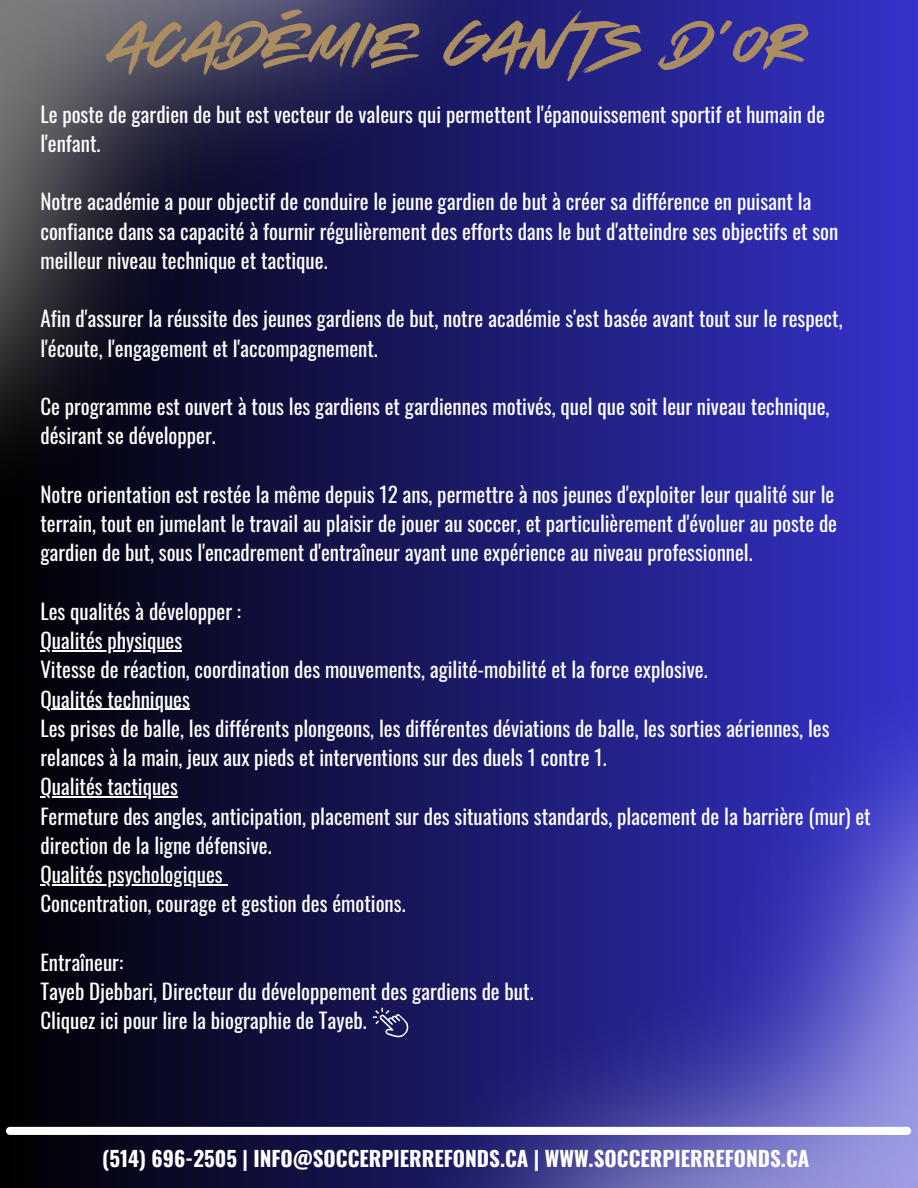
<style>
.page{position:relative;width:918px;height:1188px;background:#fff}
.page>*{position:absolute;margin:0;border:0;box-sizing:border-box;transform-origin:0 0}
.t1{font:106.95px "Hyperwave One";color:#aa8d61}
.t2{font:21px/29.2px "Oswald";color:#fff}
.t3{font:700 21px "Oswald";color:#fff}
</style>
<div class="page">
<div style="left:0;top:0;width:918px;height:1188px;background:linear-gradient(to right,#000,#3432cb)"></div>
<hr style="left:40px;top:650px;width:142px;height:1px;background:#fff">
<hr style="left:52px;top:709px;width:138px;height:1px;background:#fff">
<hr style="left:40px;top:796px;width:138px;height:2px;background:#fff">
<hr style="left:40px;top:884px;width:183px;height:1px;background:#fff">
<img style="left:382px;top:652px;width:536px;height:536px">
<img style="left:0;top:0;width:540px;height:540px">
<div style="left:6px;top:1127px;width:905px;height:8px;background:#fff;border-radius:4px"></div>
<svg style="left:372px;top:1005px;width:41px;height:39px;background:#32326b"></svg>
<p class="t1" style="left:111px;top:1px;width:697px">ACADÉMIE GANTS D’OR</p>
<h1 class="t2" style="left:40px;top:98px;width:786px">Le poste de gardien de but est vecteur de valeurs qui permettent l'épanouissement sportif et humain de l'enfant.</h1>
<p class="t2" style="left:40px;top:186px;width:800px">Notre académie a pour objectif de conduire le jeune gardien de but à créer sa différence en puisant la confiance dans sa capacité à fournir régulièrement des efforts dans le but d'atteindre ses objectifs et son meilleur niveau technique et tactique.</p>
<p class="t2" style="left:40px;top:303px;width:804px">Afin d'assurer la réussite des jeunes gardiens de but, notre académie s'est basée avant tout sur le respect, l'écoute, l'engagement et l'accompagnement.</p>
<p class="t2" style="left:40px;top:391px;width:791px">Ce programme est ouvert à tous les gardiens et gardiennes motivés, quel que soit leur niveau technique, désirant se développer.</p>
<p class="t2" style="left:40px;top:479px;width:798px">Notre orientation est restée la même depuis 12 ans, permettre à nos jeunes d'exploiter leur qualité sur le terrain, tout en jumelant le travail au plaisir de jouer au soccer, et particulièrement d'évoluer au poste de gardien de but, sous l'encadrement d'entraîneur ayant une expérience au niveau professionnel.</p>
<p class="t2" style="left:40px;top:596px;width:202px">Les qualités à développer :</p>
<p class="t2" style="left:40px;top:625px;width:143px">Qualités physiques</p>
<p class="t2" style="left:40px;top:654px;width:669px">Vitesse de réaction, coordination des mouvements, agilité-mobilité et la force explosive.</p>
<p class="t2" style="left:40px;top:683px;width:151px">Qualités techniques</p>
<p class="t2" style="left:40px;top:713px;width:791px">Les prises de balle, les différents plongeons, les différentes déviations de balle, les sorties aériennes, les</p>
<p class="t2" style="left:40px;top:742px;width:568px">relances à la main, jeux aux pieds et interventions sur des duels 1 contre 1.</p>
<p class="t2" style="left:40px;top:771px;width:139px">Qualités tactiques</p>
<p class="t2" style="left:40px;top:800px;width:832px">Fermeture des angles, anticipation, placement sur des situations standards, placement de la barrière (mur) et direction de la ligne défensive.</p>
<p class="t2" style="left:40px;top:859px;width:184px">Qualités psychologiques</p>
<p class="t2" style="left:40px;top:888px;width:367px">Concentration, courage et gestion des émotions.</p>
<p class="t2" style="left:40px;top:947px;width:84px">Entraîneur:</p>
<p class="t2" style="left:40px;top:976px;width:495px">Tayeb Djebbari, Directeur du développement des gardiens de but.</p>
<p class="t2" style="left:40px;top:1005px;width:328px">Cliquez ici pour lire la biographie de Tayeb.</p>
<p class="t3" style="left:102px;top:1142px;width:709px">(514) 696-2505 | INFO@SOCCERPIERREFONDS.CA | WWW.SOCCERPIERREFONDS.CA</p>
</div>
